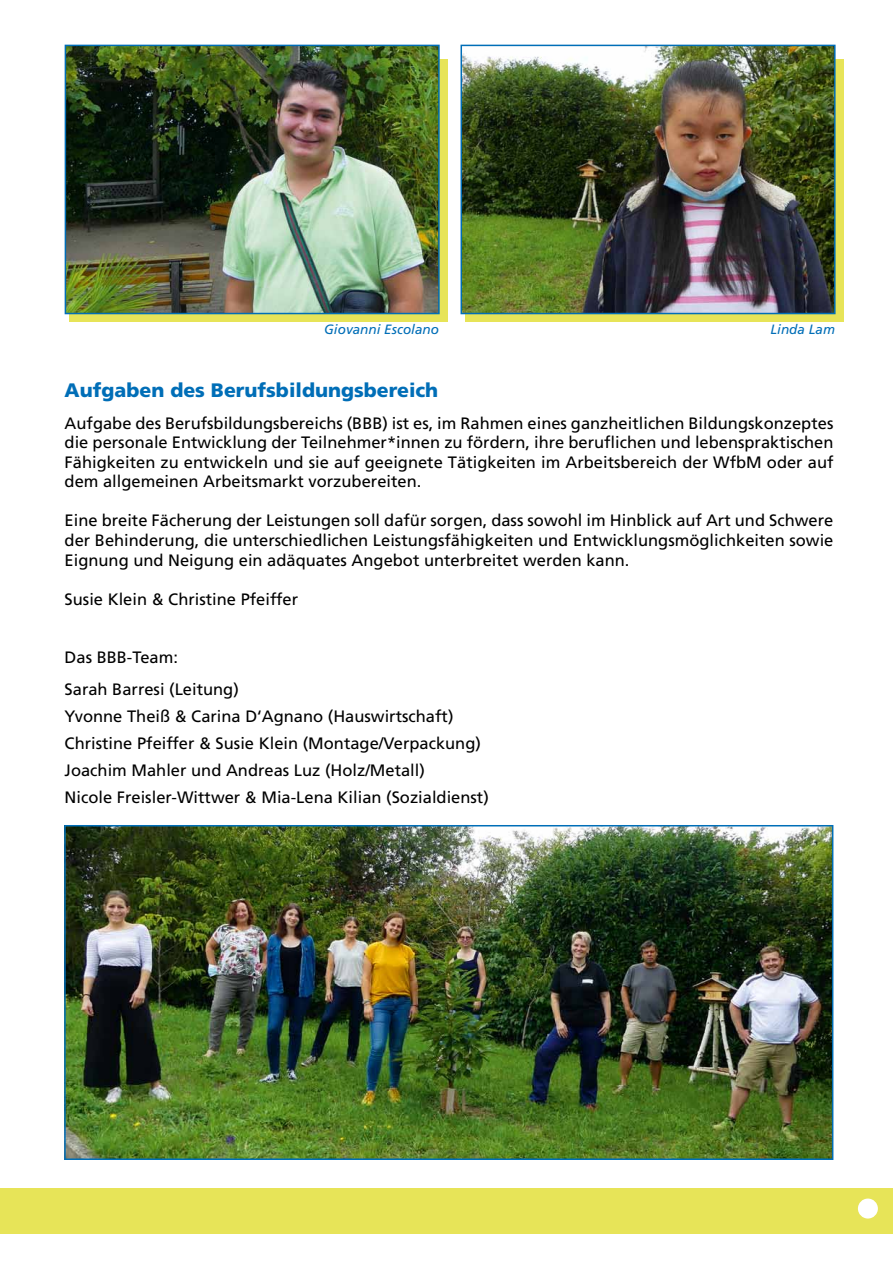
<style>
.page{position:relative;width:893px;height:1263px;background:#fff}
.page>*{position:absolute;margin:0;border:0;box-sizing:border-box;transform-origin:0 0}
.t1{font:900 19.5px "Frutiger";color:#006eb7}
.t2{font:16.5px/19.5px "Frutiger LT";color:#000;text-align:justify}
.t3{font:italic 13.5px "Frutiger";color:#006eb7}
</style>
<div class="page">
<div style="left:0;top:1188px;width:893px;height:46px;background:#e7e458"></div>
<div style="left:858px;top:1198px;width:20px;height:20px;background:#fff;border-radius:50%"></div>
<div style="left:69px;top:59px;width:379px;height:263px;background:#e7e458"></div>
<img style="left:68px;top:48px;width:369px;height:263px">
<div style="left:65px;top:45px;width:375px;height:269px;border:2px solid #006eb7"></div>
<div style="left:465px;top:59px;width:379px;height:263px;background:#e7e458"></div>
<img style="left:463px;top:48px;width:370px;height:263px">
<div style="left:460px;top:45px;width:376px;height:269px;border:2px solid #006eb7"></div>
<img style="left:67px;top:828px;width:763px;height:329px">
<div style="left:64px;top:825px;width:769px;height:335px;border:2px solid #006eb7"></div>
<p class="t3" style="left:324px;top:322px;width:116px">Giovanni Escolano</p>
<p class="t3" style="left:770px;top:322px;width:66px">Linda Lam</p>
<p class="t1" style="left:65px;top:379px;width:375px">Aufgaben des Berufsbildungsbereich</p>
<p class="t2" style="left:65px;top:414px;width:770px">Aufgabe des Berufsbildungsbereichs (BBB) ist es, im Rahmen eines ganzheitlichen Bildungskonzeptes die personale Entwicklung der Teilnehmer*innen zu fördern, ihre beruflichen und lebenspraktischen Fähigkeiten zu entwickeln und sie auf geeignete Tätigkeiten im Arbeitsbereich der WfbM oder auf dem allgemeinen Arbeitsmarkt vorzubereiten.</p>
<p class="t2" style="left:65px;top:511px;width:770px">Eine breite Fächerung der Leistungen soll dafür sorgen, dass sowohl im Hinblick auf Art und Schwere der Behinderung, die unterschiedlichen Leistungsfähigkeiten und Entwicklungsmöglichkeiten sowie Eignung und Neigung ein adäquates Angebot unterbreitet werden kann.</p>
<p class="t2" style="left:65px;top:589px;width:235px">Susie Klein &amp; Christine Pfeiffer</p>
<p class="t2" style="left:65px;top:642px;width:176px;line-height:31.5px">Das BBB-Team:<br>Sarah Barresi (Leitung)</p>
<p class="t2" style="left:65px;top:702px;width:426px;line-height:27px;text-align:left">Yvonne Theiß &amp; Carina D‘Agnano (Hauswirtschaft)<br>Christine Pfeiffer &amp; Susie Klein (Montage/Verpackung)<br>Joachim Mahler und Andreas Luz (Holz/Metall)<br>Nicole Freisler-Wittwer &amp; Mia-Lena Kilian (Sozialdienst)</p>
</div>
